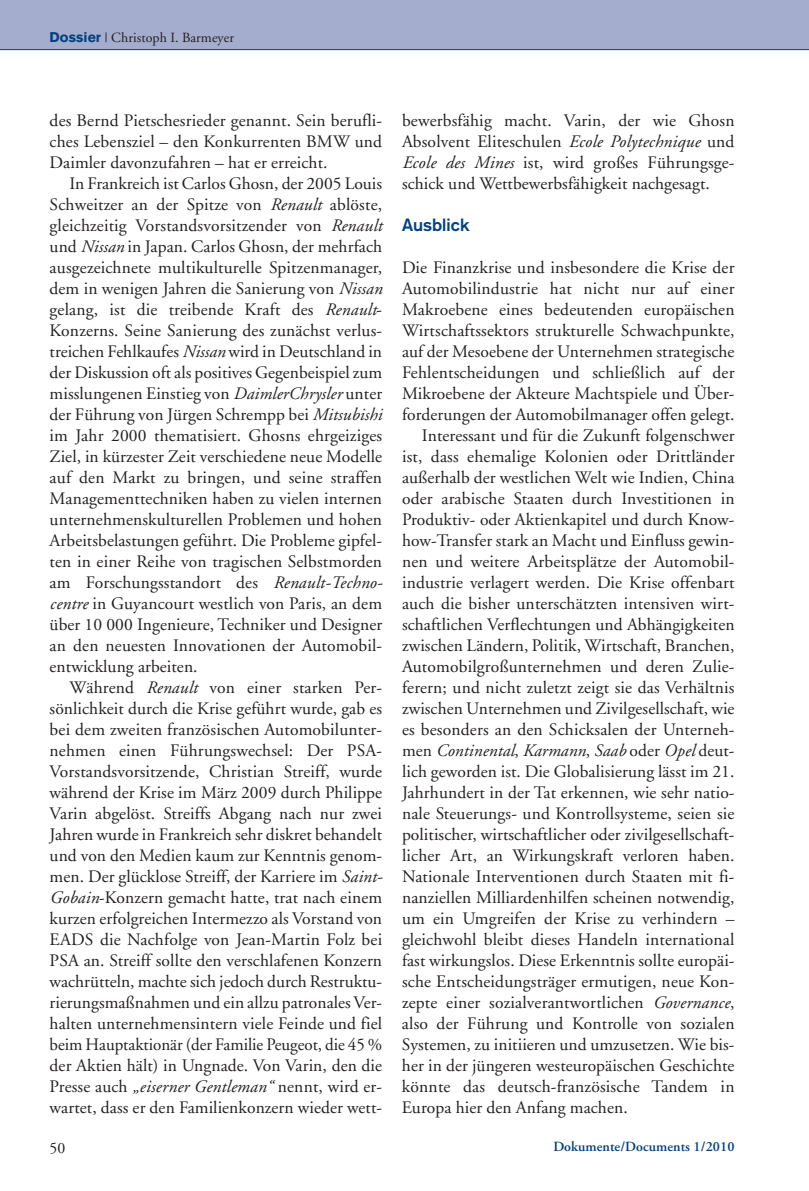
<style>
.page{position:relative;width:809px;height:1191px;background:#fff}
.page>*{position:absolute;margin:0;border:0;box-sizing:border-box;transform-origin:0 0}
.t1{font:17.5px/21px "Adobe Garamond";letter-spacing:.005em;color:#231f20;text-align:justify}
.t2{font:italic 17.5px "Adobe Garamond";letter-spacing:.005em;color:#231f20}
.t3{font:700 17.5px "Akzidenz Grotesk";letter-spacing:.005em;color:#014181}
.t4{font:15.75px "Adobe Garamond";color:#231f20}
.t5{font:14px "Adobe Garamond";letter-spacing:.005em;color:#231f20}
.t6{font:600 14px "Adobe Garamond";letter-spacing:.005em;color:#014181}
.s1{font-family:"Akzidenz Grotesk BE";font-weight:700;color:#014181}
.s2{font-style:italic}
.s3{font-style:normal}
</style>
<div class="page">
<div style="left:0;top:0;width:809px;height:50px;background:#a4adcd"></div>
<hr style="left:0;top:49px;width:809px;height:1px;background:#014181">
<p class="t5" style="left:50px;top:32px;width:186px"><span class="s1">Dossier</span> | Christoph I. Barmeyer</p>
<p class="t1" style="left:50px;top:111px;width:334px">des Bernd Pietschesrieder genannt. Sein berufli&shy;ches Lebensziel – den Konkurrenten BMW und Daimler davonzufahren – hat er erreicht.</p>
<p class="t1" style="left:50px;top:174px;width:335px;text-indent:20px">In Frankreich ist Carlos Ghosn, der 2005 Louis Schweitzer an der Spitze von <span class="s2">Renault</span> ablöste, gleichzeitig Vorstandsvorsitzender von <span class="s2">Renault </span>und <span class="s2">Nissan</span> in Japan. Carlos Ghosn, der mehrfach ausgezeichnete multikulturelle Spitzenmanager, dem in wenigen Jahren die Sanierung von <span class="s2">Nissan </span>gelang, ist die treibende Kraft des <span class="s2">Renault</span>-Konzerns. Seine Sanierung des zunächst verlus&shy;treichen Fehlkaufes <span class="s2">Nissan</span> wird in Deutschland in der Diskussion oft als positives Gegenbeispiel zum misslungenen Einstieg von <span class="s2">DaimlerChrysler</span> unter der Führung von Jürgen Schrempp bei <span class="s2">Mitsubishi </span>im Jahr 2000 thematisiert. Ghosns ehrgeiziges Ziel, in kürzester Zeit verschiedene neue Modelle auf den Markt zu bringen, und seine straffen Managementtechniken haben zu vielen internen unternehmenskulturellen Problemen und hohen Arbeitsbelastungen geführt. Die Probleme gipfel&shy;ten in einer Reihe von tragischen Selbstmorden am Forschungsstandort des <span class="s2">Renault-Techno&shy;centre</span> in Guyancourt westlich von Paris, an dem über 10 000 Ingenieure, Techniker und Designer an den neuesten Innovationen der Automobil&shy;entwicklung arbeiten.</p>
<p class="t1" style="left:50px;top:678px;width:335px;text-indent:20px">Während <span class="s2">Renault</span> von einer starken Per&shy;sönlichkeit durch die Krise geführt wurde, gab es bei dem zweiten französischen Automobilunter&shy;nehmen einen Führungswechsel: Der PSA-Vorstandsvorsitzende, Christian Streiff, wurde während der Krise im März 2009 durch Philippe Varin abgelöst. Streiffs Abgang nach nur zwei Jahren wurde in Frankreich sehr diskret behandelt und von den Medien kaum zur Kenntnis genom&shy;men. Der glücklose Streiff, der Karriere im <span class="s2">Saint-Gobain</span>-Konzern gemacht hatte, trat nach einem kurzen erfolgreichen Intermezzo als Vorstand von EADS die Nachfolge von Jean-Martin Folz bei PSA an. Streiff sollte den verschlafenen Konzern wachrütteln, machte sich jedoch durch Restruktu&shy;rierungsmaßnahmen und ein allzu patronales Ver&shy;halten unternehmensintern viele Feinde und fiel beim Hauptaktionär (der Familie Peugeot, die 45 % der Aktien hält) in Ungnade. Von Varin, den die Presse auch <span class="s2">„eiserner Gentleman“</span> nennt, wird er&shy;wartet, dass er den Familienkonzern wieder wett-</p>
<p class="t1" style="left:402px;top:111px;width:334px">bewerbsfähig macht. Varin, der wie Ghosn Absolvent Eliteschulen <span class="s2">Ecole Polytechnique</span> und <span class="s2">Ecole des Mines</span> ist, wird großes Führungsge&shy;schick und Wettbewerbsfähigkeit nachgesagt.</p>
<p class="t3" style="left:402px;top:219px;width:69px">Ausblick</p>
<p class="t1" style="left:402px;top:258px;width:334px">Die Finanzkrise und insbesondere die Krise der</p>
<p class="t1" style="left:402px;top:279px;width:334px">Automobilindustrie hat nicht nur auf einer</p>
<p class="t1" style="left:402px;top:300px;width:334px">Makroebene eines bedeutenden europäischen</p>
<p class="t1" style="left:402px;top:321px;width:334px">Wirtschaftssektors strukturelle Schwachpunkte,</p>
<p class="t1" style="left:402px;top:342px;width:334px">auf der Mesoebene der Unternehmen strategische</p>
<p class="t1" style="left:402px;top:363px;width:334px">Fehlentscheidungen und schließlich auf der</p>
<p class="t1" style="left:402px;top:384px;width:334px">Mikroebene der Akteure Machtspiele und Über-</p>
<p class="t1" style="left:402px;top:405px;width:334px">forderungen der Automobilmanager offen gelegt.</p>
<p class="t1" style="left:422px;top:426px;width:314px">Interessant und für die Zukunft folgenschwer</p>
<p class="t1" style="left:402px;top:447px;width:334px">ist, dass ehemalige Kolonien oder Drittländer</p>
<p class="t1" style="left:402px;top:468px;width:334px">außerhalb der westlichen Welt wie Indien, China</p>
<p class="t1" style="left:402px;top:489px;width:334px">oder arabische Staaten durch Investitionen in</p>
<p class="t1" style="left:402px;top:510px;width:334px">Produktiv- oder Aktienkapitel und durch Know-</p>
<p class="t1" style="left:402px;top:531px;width:334px">how-Transfer stark an Macht und Einfluss gewin-</p>
<p class="t1" style="left:402px;top:552px;width:334px">nen und weitere Arbeitsplätze der Automobil-</p>
<p class="t1" style="left:402px;top:573px;width:334px">industrie verlagert werden. Die Krise offenbart</p>
<p class="t1" style="left:402px;top:594px;width:334px">auch die bisher unterschätzten intensiven wirt-</p>
<p class="t1" style="left:402px;top:615px;width:334px">schaftlichen Verflechtungen und Abhängigkeiten</p>
<p class="t1" style="left:402px;top:636px;width:334px">zwischen Ländern, Politik, Wirtschaft, Branchen,</p>
<p class="t1" style="left:402px;top:657px;width:334px">Automobilgroßunternehmen und deren Zulie-</p>
<p class="t1" style="left:402px;top:678px;width:334px">ferern; und nicht zuletzt zeigt sie das Verhältnis</p>
<p class="t1" style="left:402px;top:699px;width:334px">zwischen Unternehmen und Zivilgesellschaft, wie</p>
<p class="t1" style="left:402px;top:720px;width:334px">es besonders an den Schicksalen der Unterneh-</p>
<p class="t2" style="left:402px;top:743px;width:334px"><span class="s3">men</span> Continental<span class="s3">,</span> Karmann<span class="s3">,</span> Saab <span class="s3">oder</span> Opel <span class="s3">deut-</span></p>
<p class="t1" style="left:402px;top:762px;width:334px">lich geworden ist. Die Globalisierung lässt im 21.</p>
<p class="t1" style="left:402px;top:783px;width:334px">Jahrhundert in der Tat erkennen, wie sehr natio-</p>
<p class="t1" style="left:402px;top:804px;width:334px">nale Steuerungs- und Kontrollsysteme, seien sie</p>
<p class="t1" style="left:402px;top:825px;width:334px">politischer, wirtschaftlicher oder zivilgesellschaft-</p>
<p class="t1" style="left:402px;top:846px;width:334px">licher Art, an Wirkungskraft verloren haben.</p>
<p class="t1" style="left:402px;top:867px;width:334px">Nationale Interventionen durch Staaten mit fi-</p>
<p class="t1" style="left:402px;top:888px;width:334px">nanziellen Milliardenhilfen scheinen notwendig,</p>
<p class="t1" style="left:402px;top:909px;width:334px">um ein Umgreifen der Krise zu verhindern –</p>
<p class="t1" style="left:402px;top:930px;width:334px">gleichwohl bleibt dieses Handeln international</p>
<p class="t1" style="left:402px;top:951px;width:334px">fast wirkungslos. Diese Erkenntnis sollte europäi-</p>
<p class="t1" style="left:402px;top:972px;width:334px">sche Entscheidungsträger ermutigen, neue Kon-</p>
<p class="t1" style="left:402px;top:993px;width:334px">zepte einer sozialverantwortlichen <span class="s2">Governance</span>,</p>
<p class="t1" style="left:402px;top:1014px;width:334px">also der Führung und Kontrolle von sozialen</p>
<p class="t1" style="left:402px;top:1035px;width:334px">Systemen, zu initiieren und umzusetzen. Wie bis-</p>
<p class="t1" style="left:402px;top:1056px;width:334px">her in der jüngeren westeuropäischen Geschichte</p>
<p class="t1" style="left:402px;top:1077px;width:334px">könnte das deutsch-französische Tandem in</p>
<p class="t1" style="left:402px;top:1098px;width:227px">Europa hier den Anfang machen.</p>
<p class="t4" style="left:50px;top:1141px;width:17px">50</p>
<p class="t6" style="left:553px;top:1141px;width:183px">Dokumente/Documents 1/2010</p>
</div>
